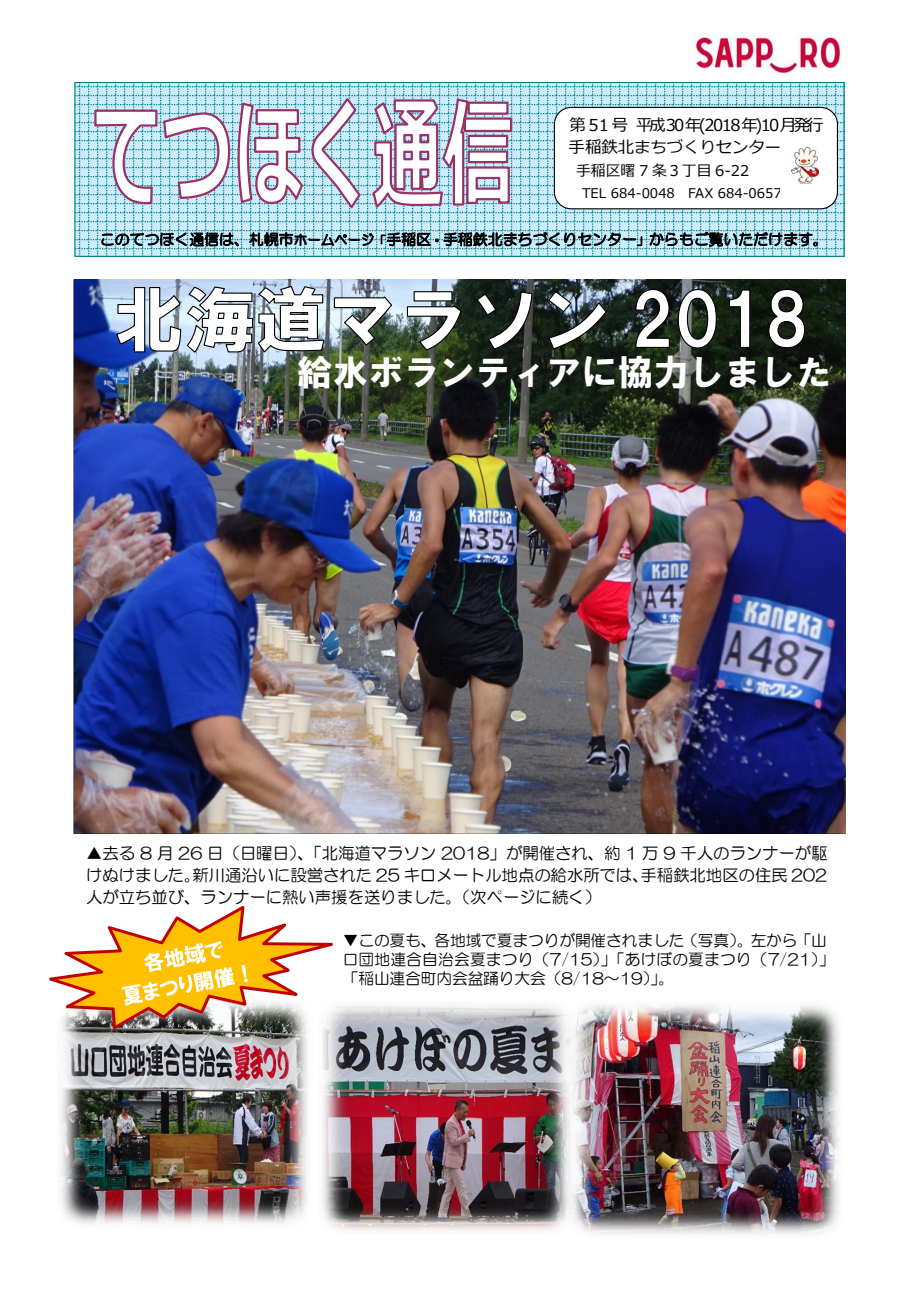
<style>
.page{position:relative;width:919px;height:1289px;background:#fff}
.page>*{position:absolute;margin:0;border:0;box-sizing:border-box;transform-origin:0 0}
.t1{font:35.7px "HGS Soei Kakugothic UB";color:#fff}
.t2{font:16.35px/22.4px "HG Maru Gothic MPRO";color:#000;text-align:justify}
.t3{font:16.35px/22.2px "Meiryo";letter-spacing:-.005em;color:#000}
.t4{font:15.75px/19.4px "HG Maru Gothic MPRO";color:#000}
.t5{font:14.85px "HG Maru Gothic MPRO";letter-spacing:.01em;color:#000}
.t6{font:14.85px "Meiryo";color:#000}
.t7{font:13.35px "Meiryo";letter-spacing:.005em;color:#000}
.s1{font-size:13.35px}
.s2{font-size:12px}
</style>
<div class="page">
<img style="left:693px;top:36px;width:148px;height:38px">
<svg style="left:76px;top:84px;width:766px;height:171px;background:#aedcec"></svg>
<div style="left:74px;top:82px;width:770px;height:175px;border:1px solid #008080"></div>
<img style="left:74px;top:280px;width:771px;height:553px">
<div style="left:553px;top:107px;width:285px;height:102px;background:#fff;border:1px solid #000;border-radius:17px"></div>
<svg style="left:101px;top:232px;width:138px;height:14px;background:#6a848e"></svg>
<svg style="left:249px;top:232px;width:125px;height:14px;background:#77919c"></svg>
<svg style="left:381px;top:226px;width:261px;height:21px;background:#82a2ae"></svg>
<svg style="left:649px;top:232px;width:168px;height:15px;background:#6f8994"></svg>
<img style="left:791px;top:147px;width:27px;height:37px">
<svg style="left:115px;top:285px;width:689px;height:69px"></svg>
<svg style="left:93px;top:101px;width:211px;height:104px"></svg>
<svg style="left:310px;top:95px;width:52px;height:116px"></svg>
<svg style="left:371px;top:97px;width:142px;height:114px"></svg>
<img style="left:322px;top:1005px;width:246px;height:226px">
<img style="left:568px;top:1005px;width:271px;height:229px">
<img style="left:61px;top:1032px;width:247px;height:192px">
<img style="left:77px;top:1032px;width:217px;height:4px">
<svg style="left:49px;top:906px;width:305px;height:126px"></svg>
<p class="t3" style="left:568px;top:115px;width:256px">第 51 号平成30年(2018年)10月発行手稲鉄北まちづくりセンター</p>
<p class="t6" style="left:576px;top:160px;width:175px">手稲区曙 7 条３丁目 6-22</p>
<p class="t7" style="left:582px;top:184px;width:201px">TEL 684-0048 FAX 684-0657</p>
<p class="t5" style="left:100px;top:232px;width:729px">このてつほく通信は、札幌市<span class="s1">ホームページ</span><span class="s2">「</span>手稲区<span class="s2">・</span>手稲鉄北まちづくりセンター<span class="s2">」</span>からもご覧いただけます。</p>
<h1 class="t1" style="left:297px;top:354px;width:536px">給水ボランティアに協力しました</h1>
<p class="t2" style="left:86px;top:841px;width:743px">▲去る 8 月 26 日（日曜日）、「北海道マラソン 2018」が開催され、約 1 万 9 千人のランナーが駆けぬけました。新川通沿いに設営された 25 キロメートル地点の給水所では、手稲鉄北地区の住民 202人が立ち並び、ランナーに熱い声援を送りました。（次ページに続く）</p>
<p class="t4" style="left:342px;top:930px;width:493px">▼この夏も、各地域で夏まつりが開催されました（写真）。左から「山口団地連合自治会夏まつり（7/15）」「あけぼの夏まつり（7/21）」「稲山連合町内会盆踊り大会（8/18～19）」。</p>
</div>
